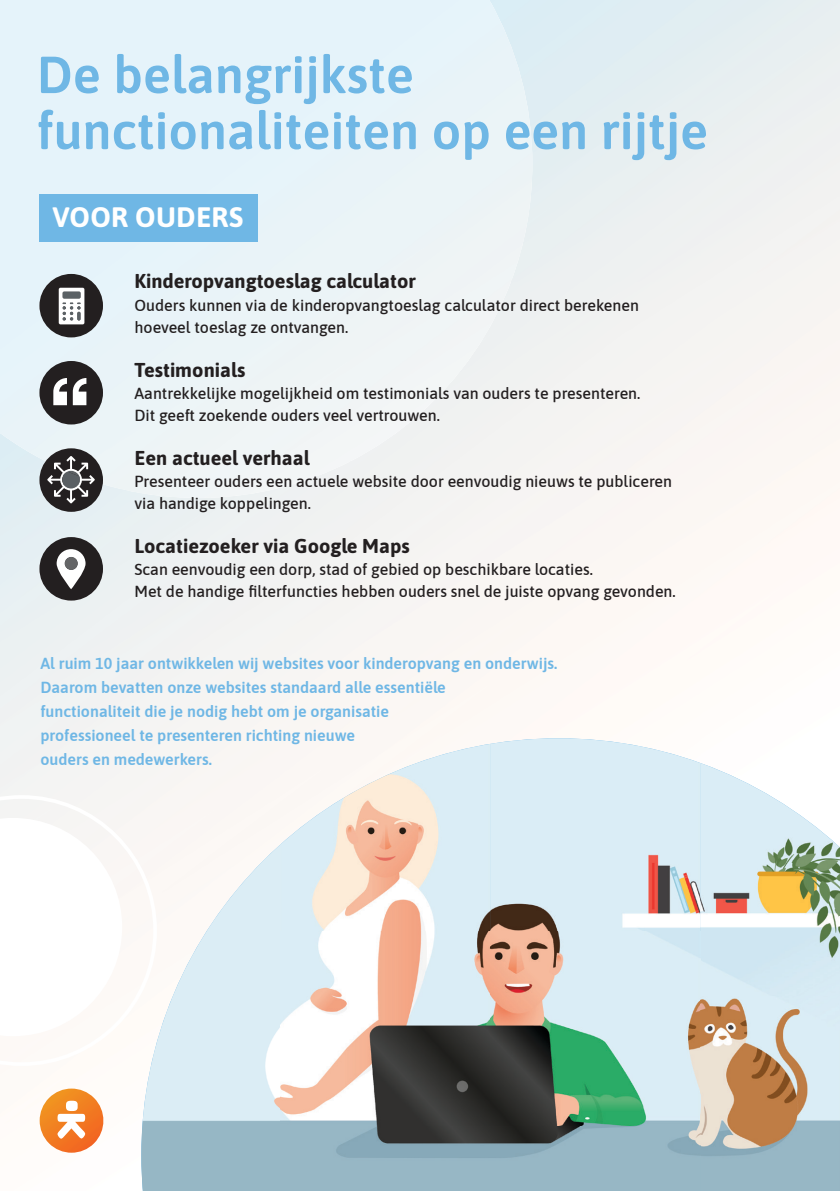
<style>
.page{position:relative;width:840px;height:1191px;background:#fff}
.page>*{position:absolute;margin:0;border:0;box-sizing:border-box;transform-origin:0 0}
.t1{font:600 52px/56px "Asap";color:#6fb7e5}
.t2{font:700 28px "Asap";letter-spacing:.01em;color:#fff}
.t3{font:700 20px "Asap";color:#231f20}
.t4{font:500 16px/22px "Asap";color:#231f20}
.t5{font:600 16px/24px "Asap";color:#6fb7e5}
</style>
<div class="page">
<img style="left:0;top:498px;width:209px;height:655px">
<img style="left:39px;top:537px;width:64px;height:63px">
<img style="left:39px;top:498px;width:64px;height:14px">
<svg style="left:0;top:795px;width:141px;height:271px"></svg>
<img style="left:0;top:0;width:466px;height:498px">
<img style="left:465px;top:0;width:67px;height:365px">
<img style="left:46px;top:448px;width:57px;height:26px">
<img style="left:39px;top:274px;width:64px;height:63px">
<div style="left:141px;top:738px;width:584px;height:186px;background:#faf6f4"></div>
<img style="left:280px;top:743px;width:210px;height:383px">
<img style="left:490px;top:738px;width:210px;height:388px">
<img style="left:699px;top:763px;width:140px;height:428px">
<img style="left:211px;top:844px;width:70px;height:347px">
<img style="left:141px;top:924px;width:70px;height:267px">
<img style="left:280px;top:1126px;width:420px;height:65px">
<div style="left:39px;top:194px;width:219px;height:47px;background:#6fb7e5"></div>
<div style="left:39px;top:361px;width:64px;height:63px;background:#231f20;border-radius:50%"></div>
<svg style="left:53px;top:378px;width:33px;height:27px"></svg>
<div style="left:39px;top:537px;width:64px;height:63px;background:#231f20;border-radius:50%"></div>
<svg style="left:57px;top:549px;width:28px;height:40px"></svg>
<svg style="left:62px;top:554px;width:20px;height:20px"></svg>
<div style="left:65px;top:557px;width:13px;height:13px;background:#646567;border-radius:50%"></div>
<div style="left:39px;top:448px;width:64px;height:64px;background:#231f20;border-radius:50%"></div>
<svg style="left:47px;top:456px;width:48px;height:47px"></svg>
<div style="left:39px;top:274px;width:64px;height:63px;background:#231f20;border-radius:50%"></div>
<svg style="left:59px;top:288px;width:25px;height:36px"></svg>
<svg style="left:40px;top:1088px;width:66px;height:64px"></svg>
<h1 class="t1" style="left:37px;top:44px;width:672px">De belangrijkste functionaliteiten op een rijtje</h1>
<h2 class="t2" style="left:52px;top:198px;width:192px">VOOR OUDERS</h2>
<p class="t3" style="left:134px;top:267px;width:282px">Kinderopvangtoeslag calculator</p>
<p class="t4" style="left:134px;top:293px;width:505px">Ouders kunnen via de kinderopvangtoeslag calculator direct berekenen hoeveel toeslag ze ontvangen.</p>
<p class="t3" style="left:134px;top:355px;width:112px">Testimonials</p>
<p class="t4" style="left:134px;top:381px;width:507px">Aantrekkelijke mogelijkheid om testimonials van ouders te presenteren.<br>Dit geeft zoekende ouders veel vertrouwen.</p>
<p class="t3" style="left:134px;top:443px;width:176px">Een actueel verhaal</p>
<p class="t4" style="left:134px;top:469px;width:539px">Presenteer ouders een actuele website door eenvoudig nieuws te publiceren via handige koppelingen.</p>
<p class="t3" style="left:134px;top:531px;width:276px">Locatiezoeker via Google Maps</p>
<p class="t4" style="left:134px;top:557px;width:542px">Scan eenvoudig een dorp, stad of gebied op beschikbare locaties.<br>Met de handige filterfuncties hebben ouders snel de juiste opvang gevonden.</p>
<p class="t5" style="left:40px;top:650px;width:518px">Al ruim 10 jaar ontwikkelen wij websites voor kinderopvang en onderwijs.<br>Daarom bevatten onze websites standaard alle essentiële<br>functionaliteit die je nodig hebt om je organisatie<br>professioneel te presenteren richting nieuwe<br>ouders en medewerkers.</p>
</div>
